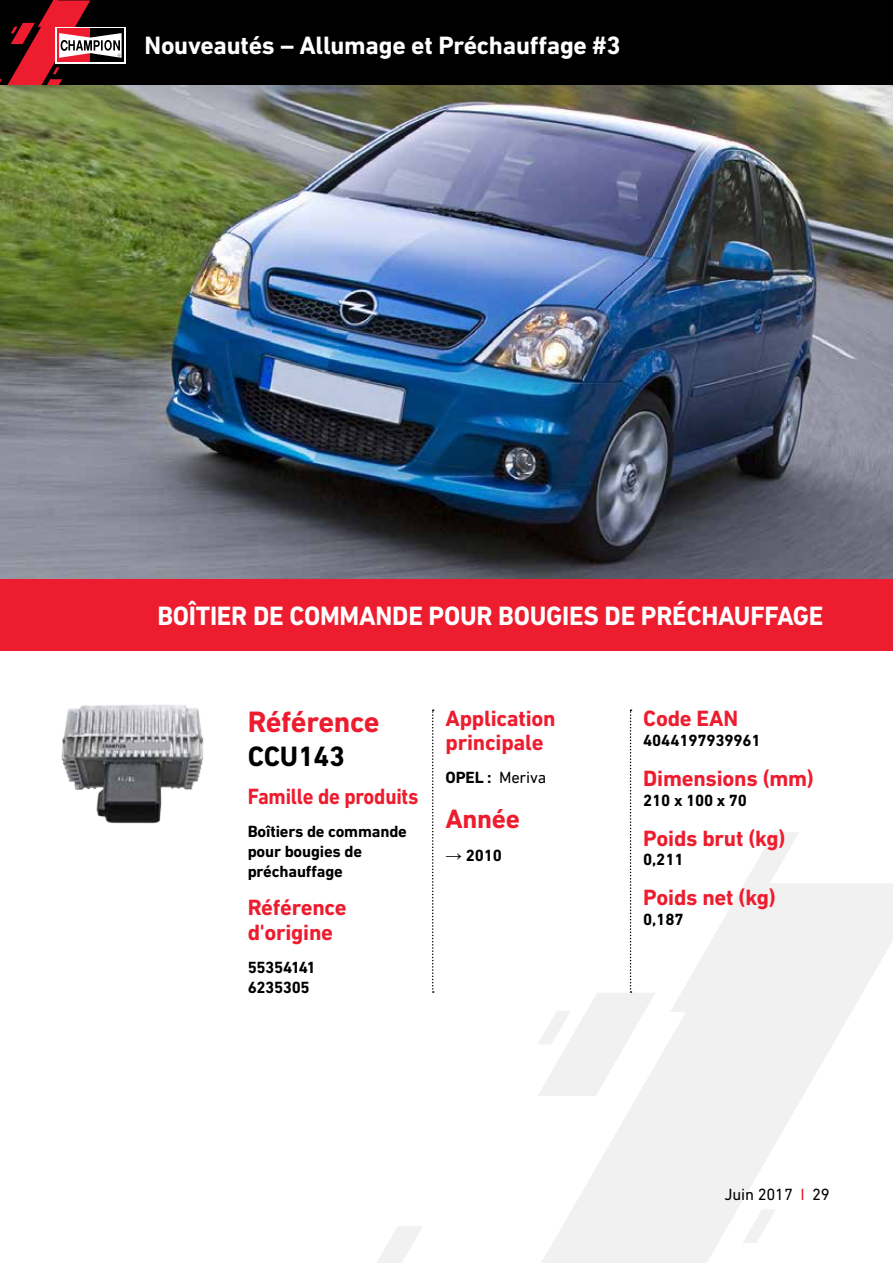
<style>
.page{position:relative;width:893px;height:1263px;background:#fff}
.page>*{position:absolute;margin:0;border:0;box-sizing:border-box;transform-origin:0 0}
.t1{font:700 30px "DIN Next LT Pro";letter-spacing:-.025em;color:#ed1c2e}
.t2{font:700 28.5px "DIN Next LT Pro";letter-spacing:-.01em;color:#000}
.t3{font:700 27px "DIN Next LT Pro";letter-spacing:-.01em;color:#fff;scale:.96 1}
.t4{font:700 27px "DIN Next LT Pro";color:#ed1c2e}
.t5{font:700 25.5px "DIN Next LT Pro";letter-spacing:-.01em;color:#fff}
.t6{font:700 22.5px/25.5px "DIN Next LT Pro";letter-spacing:-.01em;color:#ed1c2e}
.t7{font:700 22.5px "DIN Next LT Pro";letter-spacing:-.01em;color:#ed1c2e;scale:.91 1}
.t8{font:700 16.5px/19.8px "DIN Next LT Pro";letter-spacing:-.01em;color:#000}
.t9{font:16.5px "DIN Next LT Pro";letter-spacing:-.01em;color:#000}
.s1{font-weight:700}
.s2{font-family:"Times New Roman";font-weight:400}
.s3{color:#ed1c2e}
</style>
<div class="page">
<svg style="left:541px;top:883px;width:352px;height:380px;fill:#f1f1f1"></svg>
<svg style="left:670px;top:832px;width:129px;height:180px"></svg>
<svg style="left:377px;top:1226px;width:45px;height:37px"></svg>
<svg style="left:742px;top:1209px;width:34px;height:34px"></svg>
<div style="left:0;top:0;width:893px;height:85px;background:#000"></div>
<svg style="left:8px;top:0;width:114px;height:85px"></svg>
<div style="left:0;top:578px;width:893px;height:73px;background:#ed1c2e"></div>
<img style="left:0;top:85px;width:893px;height:493px">
<svg style="left:432px;top:709px;width:2px;height:284px"></svg>
<svg style="left:538px;top:709px;width:117px;height:387px"></svg>
<img style="left:61px;top:705px;width:143px;height:119px">
<h3 class="t5" style="left:145px;top:30px;width:477px">Nouveautés – Allumage et Préchauffage #3</h3>
<h3 class="t3" style="left:157px;top:600px;width:156px">Boîtier de command</h3>
<h3 class="t3" style="left:408px;top:600px;width:434px">e pour bougies de préchauffage</h3>
<h1 class="t1" style="left:248px;top:704px;width:133px">Référence</h1>
<h2 class="t2" style="left:248px;top:740px;width:99px">CCU143</h2>
<h3 class="t7" style="left:248px;top:784px;width:189px">Famille de produits</h3>
<p class="t8" style="left:248px;top:821px;width:161px">Boîtiers de commande pour bougies de préchauffage</p>
<h3 class="t6" style="left:248px;top:894px;width:100px">Référence d'origine</h3>
<p class="t8" style="left:248px;top:957px;width:69px">55354141<br>6235305</p>
<h3 class="t6" style="left:445px;top:707px;width:112px;line-height:24px">Application principale</h3>
<p class="t9" style="left:445px;top:768px;width:102px"><span class="s1">OPEL :</span> Meriva</p>
<h3 class="t4" style="left:445px;top:803px;width:76px">Année</h3>
<p class="t8" style="left:445px;top:845px;width:58px"><span class="s2">→</span> 2010</p>
<h3 class="t6" style="left:643px;top:706px;width:96px">Code EAN</h3>
<p class="t8" style="left:643px;top:731px;width:119px">4044197939961</p>
<h3 class="t6" style="left:643px;top:765px;width:172px">Dimensions (mm)</h3>
<p class="t8" style="left:643px;top:790px;width:105px">210 x 100 x 70</p>
<h3 class="t6" style="left:643px;top:825px;width:144px">Poids brut (kg)</h3>
<p class="t8" style="left:643px;top:850px;width:42px">0,211</p>
<h3 class="t6" style="left:643px;top:884px;width:134px">Poids net (kg)</h3>
<p class="t8" style="left:643px;top:909px;width:42px">0,187</p>
<p class="t9" style="left:724px;top:1185px;width:107px">Juin 2017 <span class="s3">I</span> 29</p>
</div>
